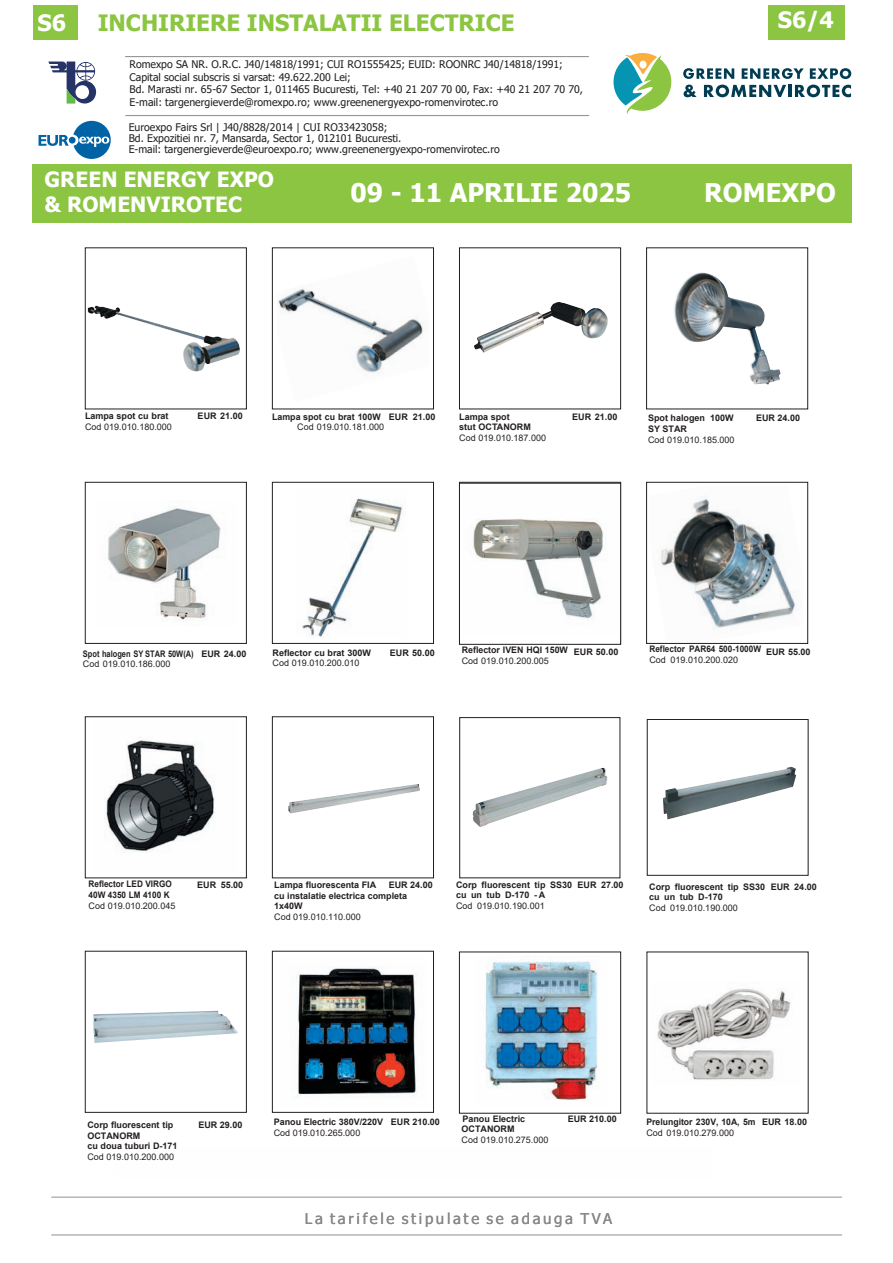
<style>
.page{position:relative;width:893px;height:1263px;background:#fff}
.page>*{position:absolute;margin:0;border:0;box-sizing:border-box;transform-origin:0 0}
.t1{font:700 25.65px "Tahoma";color:#fff}
.t2{font:700 25.65px "Tahoma";color:#fff}
.t3{font:700 22.5px "Tahoma";color:#8bc541}
.t4{font:700 22.5px "Tahoma";color:#fff}
.t5{font:700 21px/25.2px "Tahoma";color:#fff}
.t6{font:15px "Tahoma";letter-spacing:.18em;color:#898989}
.t7{font:10.5px/12.6px "Tahoma";color:#231f20}
.t8{font:700 9px/10.5px "Arial";color:#231f20}
.t9{font:9px "Arial";color:#231f20}
.t10{font:700 9px/10.8px "Arial";color:#231f20}
.t11{font:700 9px "Arial";color:#231f20;scale:.91 1}
.t12{font:700 9px "Arial";color:#231f20;scale:.83 1}
.t13{font:700 9px "Arial";color:#231f20;scale:.96 1}
.s1{font-style:inherit}
.s2{font-weight:400}
</style>
<div class="page">
<div style="left:32px;top:164px;width:820px;height:59px;background:#8bc541"></div>
<div style="left:768px;top:5px;width:77px;height:34px;background:#8bc541"></div>
<div style="left:33px;top:5px;width:45px;height:34px;background:#8bc541"></div>
<svg style="left:613px;top:53px;width:58px;height:61px"></svg>
<svg style="left:683px;top:68px;width:51px;height:11px"></svg>
<svg style="left:742px;top:68px;width:62px;height:11px"></svg>
<svg style="left:810px;top:68px;width:41px;height:11px"></svg>
<svg style="left:684px;top:85px;width:13px;height:12px"></svg>
<svg style="left:704px;top:85px;width:147px;height:12px"></svg>
<hr style="left:51px;top:1234px;width:791px;height:1px;background:#b2b3b3">
<hr style="left:51px;top:1197px;width:791px;height:1px;background:#b2b3b3">
<img style="left:88px;top:306px;width:152px;height:66px">
<div style="left:85px;top:248px;width:162px;height:161px;border:1px solid #231f20"></div>
<img style="left:278px;top:289px;width:146px;height:84px">
<div style="left:272px;top:248px;width:162px;height:161px;border:1px solid #231f20"></div>
<img style="left:474px;top:302px;width:134px;height:51px">
<div style="left:459px;top:248px;width:162px;height:161px;border:1px solid #231f20"></div>
<div style="left:646px;top:248px;width:162px;height:161px;border:1px solid #231f20"></div>
<div style="left:85px;top:482px;width:162px;height:162px;border:1px solid #231f20"></div>
<div style="left:272px;top:482px;width:162px;height:162px;border:1px solid #231f20"></div>
<div style="left:646px;top:482px;width:162px;height:162px;border:1px solid #231f20"></div>
<img style="left:302px;top:498px;width:101px;height:139px">
<div style="left:85px;top:716px;width:162px;height:162px;border:1px solid #231f20"></div>
<div style="left:272px;top:716px;width:162px;height:162px;border:1px solid #231f20"></div>
<div style="left:85px;top:951px;width:162px;height:161px;border:1px solid #231f20"></div>
<img style="left:660px;top:496px;width:137px;height:134px">
<div style="left:272px;top:951px;width:162px;height:161px;border:1px solid #231f20"></div>
<div style="left:459px;top:952px;width:162px;height:161px;border:1px solid #231f20"></div>
<img style="left:104px;top:737px;width:111px;height:116px">
<img style="left:472px;top:519px;width:131px;height:100px">
<div style="left:459px;top:483px;width:162px;height:161px;border:1px solid #231f20"></div>
<img style="left:674px;top:272px;width:107px;height:113px">
<img style="left:108px;top:508px;width:113px;height:114px">
<img style="left:288px;top:784px;width:132px;height:29px">
<img style="left:473px;top:768px;width:134px;height:59px">
<div style="left:459px;top:717px;width:161px;height:161px;border:1px solid #231f20"></div>
<img style="left:663px;top:767px;width:133px;height:53px">
<div style="left:647px;top:719px;width:161px;height:156px;border:1px solid #231f20"></div>
<img style="left:93px;top:1011px;width:145px;height:32px">
<img style="left:296px;top:967px;width:121px;height:129px">
<img style="left:485px;top:956px;width:114px;height:144px">
<img style="left:657px;top:988px;width:134px;height:92px">
<hr style="left:125px;top:56px;width:464px;height:1px;background:#939598">
<hr style="left:126px;top:115px;width:463px;height:1px;background:#939598">
<svg style="left:39px;top:121px;width:72px;height:38px"></svg>
<div style="left:69px;top:137px;width:7px;height:7px;background:#0063a5;border-radius:50%"></div>
<svg style="left:48px;top:62px;width:48px;height:42px"></svg>
<h2 class="t4" style="left:38px;top:7px;width:30px">S6</h2>
<h2 class="t3" style="left:98px;top:7px;width:418px">INCHIRIERE INSTALATII ELECTRICE</h2>
<h2 class="t4" style="left:778px;top:4px;width:57px">S6/4</h2>
<p class="t7" style="left:130px;top:59px;width:455px">Romexpo SA NR. O.R.C. J40/14818/1991; CUI RO1555425; EUID: ROONRC J40/14818/1991; Capital social subscris si varsat: 49.622.200 Lei;<br>Bd. Marasti nr. 65-67 Sector 1, 011465 Bucuresti, Tel: +40 21 207 70 00, Fax: +40 21 207 70 70, E-mail: targenergieverde@romexpo.ro; www.greenenergyexpo-romenvirotec.ro</p>
<p class="t7" style="left:129px;top:122px;width:373px;line-height:11.1px">Euroexpo Fairs Srl | J40/8828/2014 | CUI RO33423058;<br>Bd. Expozitiei nr. 7, Mansarda, Sector 1, 012101 Bucuresti.<br>E-mail: targenergieverde@euroexpo.ro; www.greenenergyexpo-romenvirotec.ro</p>
<h3 class="t5" style="left:45px;top:167px;width:231px">GREEN ENERGY EXPO &amp; ROMENVIROTEC</h3>
<h1 class="t1" style="left:351px;top:175px;width:282px">09 - 11 APRILIE 2025</h1>
<h1 class="t2" style="left:704px;top:174px;width:133px">ROMEXPO</h1>
<p class="t8" style="left:85px;top:411px;width:85px">Lampa spot cu brat</p>
<p class="t8" style="left:198px;top:411px;width:47px">EUR 21.00</p>
<p class="t9" style="left:85px;top:420px;width:88px">Cod 019.010.180.000</p>
<p class="t8" style="left:272px;top:411px;width:165px">Lampa spot cu brat 100W EUR 21.00</p>
<p class="t9" style="left:297px;top:421px;width:89px">Cod 019.010.181.000</p>
<p class="t8" style="left:459px;top:411px;width:52px">Lampa spot</p>
<p class="t8" style="left:572px;top:411px;width:47px">EUR 21.00</p>
<p class="t8" style="left:459px;top:422px;width:73px">stut OCTANORM</p>
<p class="t9" style="left:459px;top:431px;width:88px">Cod 019.010.187.000</p>
<p class="t8" style="left:648px;top:413px;width:87px">Spot halogen 100W</p>
<p class="t8" style="left:756px;top:413px;width:46px">EUR 24.00</p>
<p class="t8" style="left:648px;top:424px;width:41px">SY STAR</p>
<p class="t9" style="left:648px;top:434px;width:88px">Cod 019.010.185.000</p>
<p class="t12" style="left:83px;top:649px;width:199px">Spot halogen SY STAR 50W(A) EUR 24.00</p>
<p class="t9" style="left:83px;top:658px;width:89px">Cod 019.010.186.000</p>
<p class="t8" style="left:273px;top:648px;width:100px">Reflector cu brat 300W</p>
<p class="t8" style="left:390px;top:648px;width:46px">EUR 50.00</p>
<p class="t9" style="left:273px;top:657px;width:88px">Cod 019.010.200.010</p>
<p class="t8" style="left:462px;top:645px;width:158px">Reflector IVEN HQI 150W EUR 50.00</p>
<p class="t9" style="left:462px;top:654px;width:89px">Cod 019.010.200.005</p>
<p class="t11" style="left:649px;top:644px;width:179px">Reflector PAR64 500-1000W EUR 55.00</p>
<p class="t9" style="left:649px;top:653px;width:90px">Cod 019.010.200.020</p>
<p class="t11" style="left:89px;top:879px;width:93px">Reflector LED VIRGO</p>
<p class="t8" style="left:197px;top:880px;width:48px">EUR 55.00</p>
<p class="t11" style="left:89px;top:889px;width:91px">40W 4350 LM 4100 K</p>
<p class="t9" style="left:89px;top:899px;width:88px">Cod 019.010.200.045</p>
<p class="t8" style="left:274px;top:879px;width:104px">Lampa fluorescenta FIA</p>
<p class="t8" style="left:274px;top:879px;width:160px;text-indent:115px">EUR 24.00 cu instalatie electrica completa<br>1x40W</p>
<p class="t9" style="left:274px;top:911px;width:88px">Cod 019.010.110.000</p>
<p class="t8" style="left:456px;top:879px;width:169px">Corp fluorescent tip SS30 EUR 27.00 cu un tub D-170 - A</p>
<p class="t9" style="left:456px;top:899px;width:90px">Cod 019.010.190.001</p>
<p class="t8" style="left:649px;top:881px;width:169px">Corp fluorescent tip SS30 EUR 24.00 cu un tub D-170</p>
<p class="t9" style="left:649px;top:901px;width:90px">Cod 019.010.190.000</p>
<p class="t8" style="left:87px;top:1120px;width:88px">Corp fluorescent tip</p>
<p class="t10" style="left:198px;top:1119px;width:46px">EUR 29.00</p>
<p class="t8" style="left:87px;top:1130px;width:92px">OCTANORM<br>cu doua tuburi D-171</p>
<p class="t9" style="left:87px;top:1150px;width:88px">Cod 019.010.200.000</p>
<p class="t10" style="left:274px;top:1116px;width:168px">Panou Electric 380V/220V EUR <span class="s1">21</span>0.00<br><span class="s2">Cod 019.010.265.000</span></p>
<p class="t8" style="left:462px;top:1113px;width:64px">Panou Electric</p>
<p class="t10" style="left:568px;top:1113px;width:51px">EUR 210.00</p>
<p class="t8" style="left:462px;top:1124px;width:54px">OCTANORM</p>
<p class="t9" style="left:462px;top:1133px;width:88px">Cod 019.010.275.000</p>
<h3 class="t6" style="left:305px;top:1212px;width:309px">La tarifele stipulate se adauga TVA</h3>
<p class="t13" style="left:646px;top:1117px;width:169px">Prelungitor 230V, 10A, 5m EUR 18.00</p>
<p class="t9" style="left:646px;top:1126px;width:89px">Cod 019.010.279.000</p>
</div>
